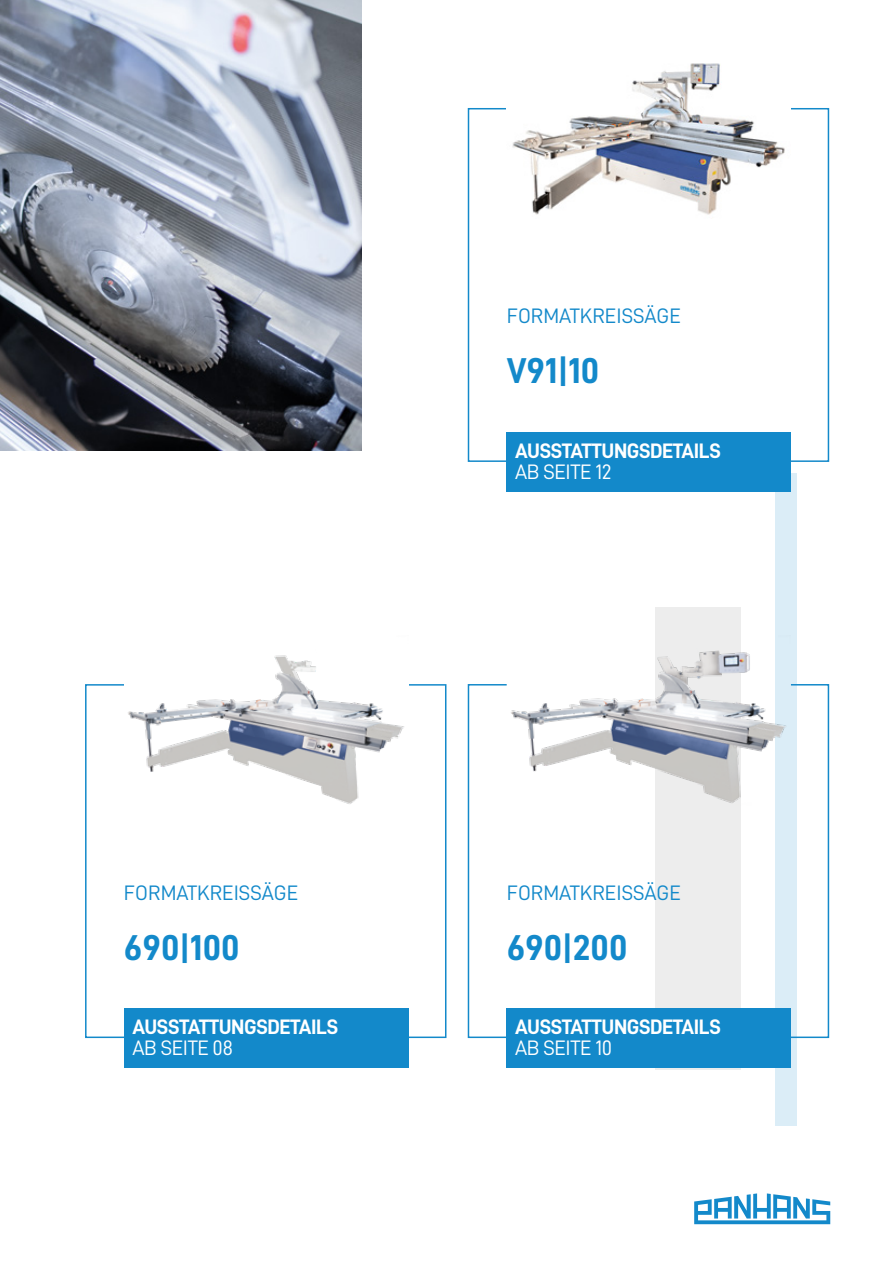
<style>
.page{position:relative;width:893px;height:1263px;background:#fff}
.page>*{position:absolute;margin:0;border:0;box-sizing:border-box;transform-origin:0 0}
.t1{font:36px "D DIN Bold";color:#1389ca}
.t2{font:21px "D DIN Bold";letter-spacing:-.02em;color:#fff}
.t3{font:21px "D DIN";color:#1389ca}
.t4{font:21px "D DIN";letter-spacing:-.02em;color:#fff}
</style>
<div class="page">
<svg style="left:694px;top:1193px;width:136px;height:31px"></svg>
<div style="left:656px;top:607px;width:85px;height:463px;background:#ededed"></div>
<div style="left:776px;top:473px;width:21px;height:653px;background:#dbedf7"></div>
<svg style="left:467px;top:684px;width:363px;height:355px"></svg>
<div style="left:124px;top:1008px;width:284px;height:60px;background:#1389ca"></div>
<div style="left:507px;top:1008px;width:284px;height:60px;background:#1389ca"></div>
<div style="left:507px;top:432px;width:284px;height:60px;background:#1389ca"></div>
<img style="left:0;top:0;width:361px;height:450px">
<img style="left:128px;top:655px;width:276px;height:149px">
<img style="left:507px;top:634px;width:284px;height:190px">
<img style="left:512px;top:63px;width:273px;height:152px">
<p class="t3" style="left:124px;top:881px;width:176px">FORMATKREISSÄGE</p>
<h1 class="t1" style="left:124px;top:927px;width:117px">690|100</h1>
<p class="t2" style="left:132px;top:1015px;width:207px">AUSSTATTUNGSDETAILS</p>
<p class="t4" style="left:132px;top:1036px;width:102px">AB SEITE 08</p>
<p class="t3" style="left:507px;top:305px;width:176px">FORMATKREISSÄGE</p>
<h1 class="t1" style="left:507px;top:351px;width:94px">V91|10</h1>
<p class="t2" style="left:515px;top:439px;width:207px">AUSSTATTUNGSDETAILS</p>
<p class="t4" style="left:515px;top:460px;width:98px">AB SEITE 12</p>
<p class="t3" style="left:507px;top:881px;width:176px">FORMATKREISSÄGE</p>
<h1 class="t1" style="left:507px;top:927px;width:122px">690|200</h1>
<p class="t2" style="left:515px;top:1015px;width:207px">AUSSTATTUNGSDETAILS</p>
<p class="t4" style="left:515px;top:1036px;width:98px">AB SEITE 10</p>
</div>
